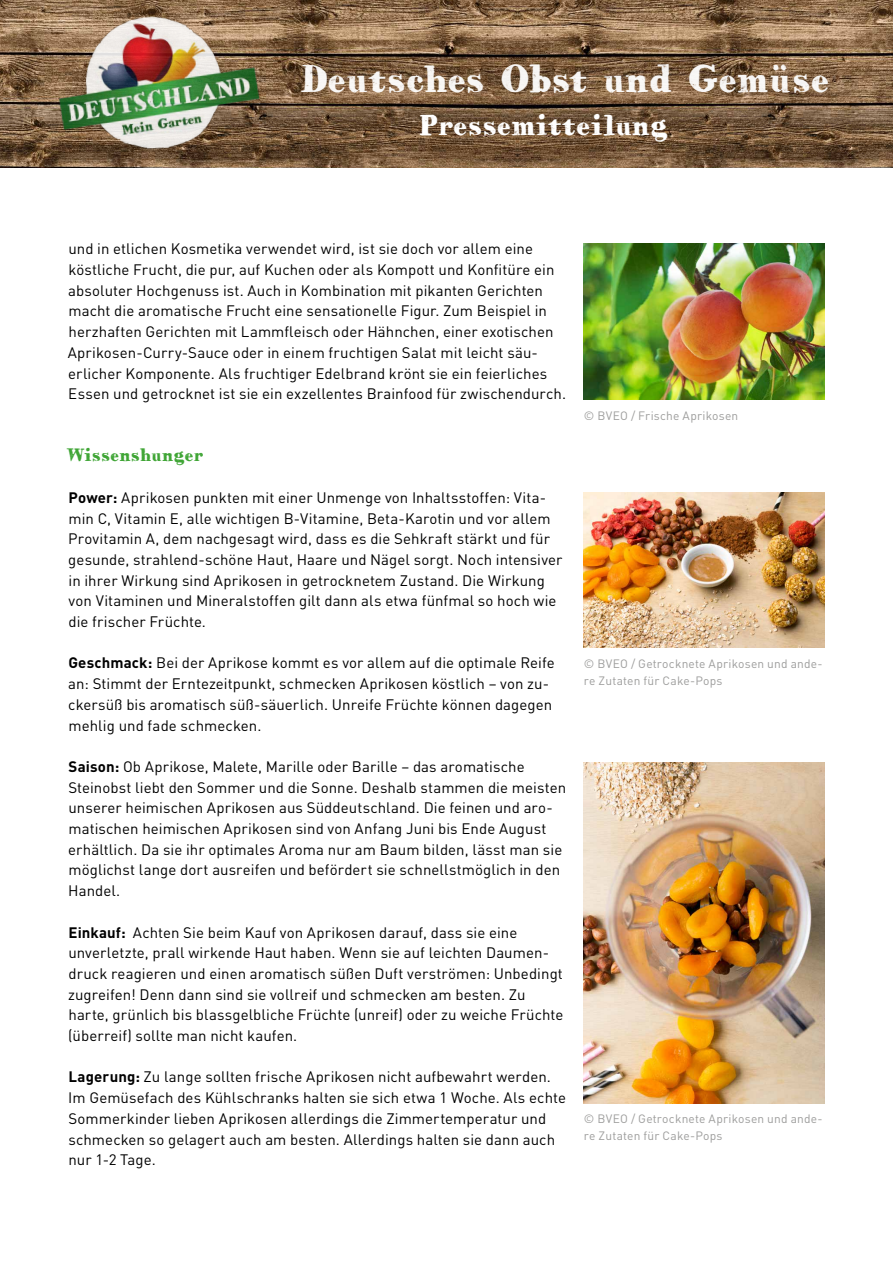
<style>
.page{position:relative;width:893px;height:1263px;background:#fff}
.page>*{position:absolute;margin:0;border:0;box-sizing:border-box;transform-origin:0 0}
.t1{font:500 31.5px "HVD Bodedo";color:#fff}
.t2{font:500 24px "HVD Bodedo";letter-spacing:-.005em;color:#fff}
.t3{font:15px/20.7px "DIN";letter-spacing:.005em;color:#000}
.t4{font:500 15px "HVD Bodedo";letter-spacing:.005em;color:#3fa535}
.t5{font:12px/16.5px "DIN";letter-spacing:.015em;color:#9d9d9c}
.s1{font-weight:700}
</style>
<div class="page">
<img style="left:1px;top:0;width:517px;height:167px">
<img style="left:518px;top:0;width:374px;height:167px">
<img style="left:47px;top:0;width:223px;height:168px">
<img style="left:584px;top:492px;width:241px;height:156px">
<img style="left:584px;top:762px;width:241px;height:341px">
<img style="left:584px;top:244px;width:241px;height:155px">
<h1 class="t1" style="left:299px;top:55px;width:532px">Deutsches Obst und Gemüse</h1>
<h2 class="t2" style="left:419px;top:107px;width:251px">Pressemitteilung</h2>
<p class="t3" style="left:68px;top:238px;width:500px">und in etlichen Kosmetika verwendet wird, ist sie doch vor allem eine köstliche Frucht, die pur, auf Kuchen oder als Kompott und Konfitüre ein absoluter Hochgenuss ist. Auch in Kombination mit pikanten Gerichten macht die aromatische Frucht eine sensationelle Figur. Zum Beispiel in herzhaften Gerichten mit Lammfleisch oder Hähnchen, einer exotischen Aprikosen-Curry-Sauce oder in einem fruchtigen Salat mit leicht säu&shy;erlicher Komponente. Als fruchtiger Edelbrand krönt sie ein feierliches Essen und getrocknet ist sie ein exzellentes Brainfood für zwischendurch.</p>
<p class="t4" style="left:66px;top:444px;width:139px">Wissenshunger</p>
<p class="t3" style="left:68px;top:487px;width:496px"><span class="s1">Power:</span> Aprikosen punkten mit einer Unmenge von Inhaltsstoffen: Vita&shy;min C, Vitamin E, alle wichtigen B-Vitamine, Beta-Karotin und vor allem Provitamin A, dem nachgesagt wird, dass es die Sehkraft stärkt und für gesunde, strahlend-schöne Haut, Haare und Nägel sorgt. Noch intensiver in ihrer Wirkung sind Aprikosen in getrocknetem Zustand. Die Wirkung von Vitaminen und Mineralstoffen gilt dann als etwa fünfmal so hoch wie die frischer Früchte.</p>
<p class="t3" style="left:68px;top:652px;width:488px"><span class="s1">Geschmack:</span> Bei der Aprikose kommt es vor allem auf die optimale Reife an: Stimmt der Erntezeitpunkt, schmecken Aprikosen köstlich – von zu&shy;ckersüß bis aromatisch süß-säuerlich. Unreife Früchte können dagegen mehlig und fade schmecken.</p>
<p class="t3" style="left:68px;top:756px;width:499px"><span class="s1">Saison:</span> Ob Aprikose, Malete, Marille oder Barille – das aromatische Steinobst liebt den Sommer und die Sonne. Deshalb stammen die meisten unserer heimischen Aprikosen aus Süddeutschland. Die feinen und aro&shy;matischen heimischen Aprikosen sind von Anfang Juni bis Ende August erhältlich. Da sie ihr optimales Aroma nur am Baum bilden, lässt man sie möglichst lange dort ausreifen und befördert sie schnellstmöglich in den Handel.</p>
<p class="t3" style="left:68px;top:921px;width:497px"><span class="s1">Einkauf:</span> Achten Sie beim Kauf von Aprikosen darauf, dass sie eine unverletzte, prall wirkende Haut haben. Wenn sie auf leichten Daumen&shy;druck reagieren und einen aromatisch süßen Duft verströmen: Unbedingt zugreifen! Denn dann sind sie vollreif und schmecken am besten. Zu harte, grünlich bis blassgelbliche Früchte (unreif) oder zu weiche Früchte (überreif) sollte man nicht kaufen.</p>
<p class="t3" style="left:68px;top:1066px;width:499px"><span class="s1">Lagerung:</span> Zu lange sollten frische Aprikosen nicht aufbewahrt werden.<br>Im Gemüsefach des Kühlschranks halten sie sich etwa 1 Woche. Als echte Sommerkinder lieben Aprikosen allerdings die Zimmertemperatur und schmecken so gelagert auch am besten. Allerdings halten sie dann auch nur 1-2 Tage.</p>
<p class="t5" style="left:584px;top:407px;width:156px">© BVEO / Frische Aprikosen</p>
<p class="t5" style="left:584px;top:656px;width:240px">© BVEO / Getrocknete Aprikosen und ande&shy;re Zutaten für Cake-Pops</p>
<p class="t5" style="left:584px;top:1110px;width:240px">© BVEO / Getrocknete Aprikosen und ande&shy;re Zutaten für Cake-Pops</p>
</div>
